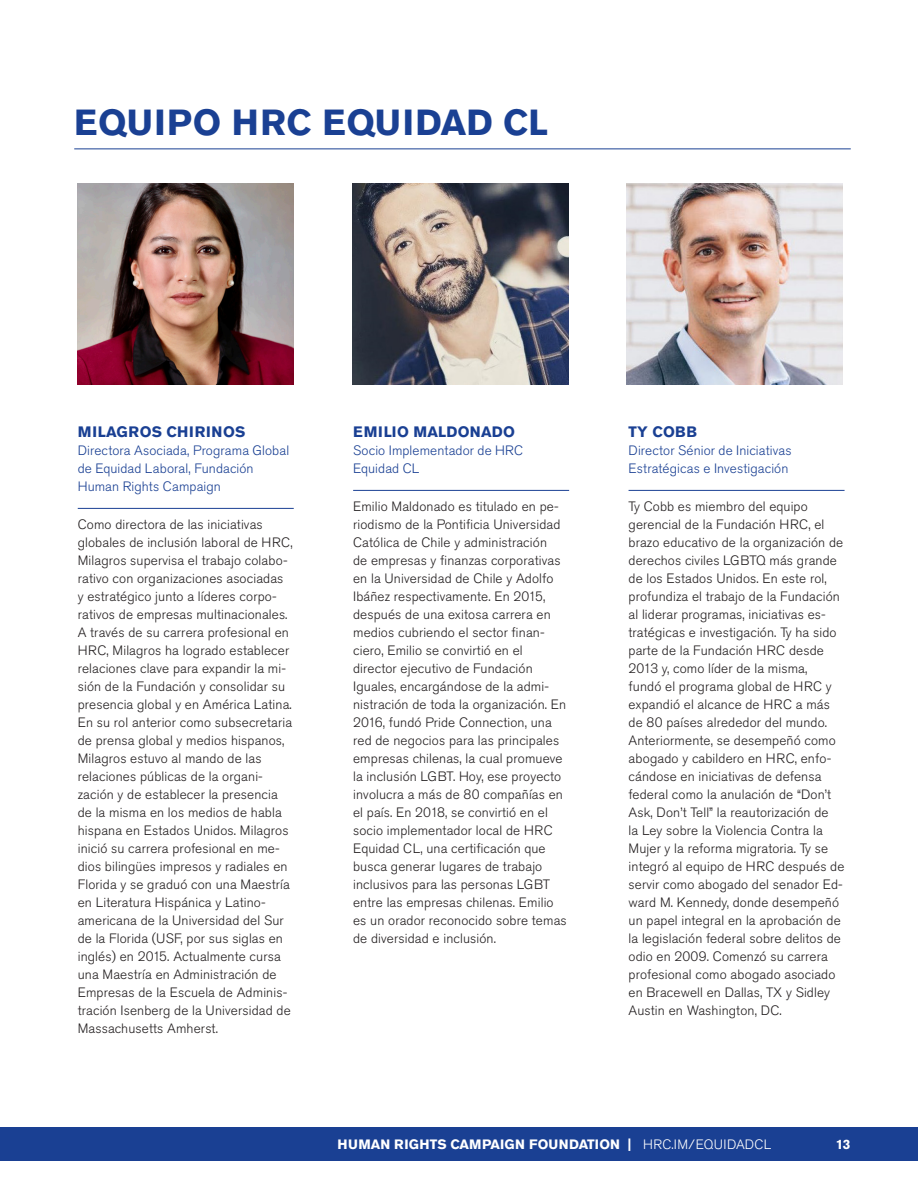
<style>
.page{position:relative;width:918px;height:1188px;background:#fff}
.page>*{position:absolute;margin:0;border:0;box-sizing:border-box;transform-origin:0 0}
.t1{font:700 36px "Akzidenz Grotesk Pro";letter-spacing:.02em;color:#1a4093}
.t2{font:700 15px "Akzidenz Grotesk Pro";letter-spacing:.03em;color:#1a4093}
.t3{font:700 15px "Akzidenz Grotesk Pro";letter-spacing:.01em;color:#1a4093}
.t4{font:300 13.5px/18px "Akzidenz Grotesk Pro";letter-spacing:.01em;color:#231f20}
.t5{font:300 13.5px/18px "Akzidenz Grotesk Pro";letter-spacing:.01em;color:#1a4093}
.t6{font:700 13.5px "Akzidenz Grotesk Pro";color:#fff}
.s1{font-weight:300}
</style>
<div class="page">
<div style="left:0;top:1127px;width:918px;height:34px;background:#1a4093"></div>
<hr style="left:74px;top:148px;width:777px;height:1px;background:#1a4093">
<hr style="left:78px;top:508px;width:216px;height:1px;background:#1a4093">
<hr style="left:353px;top:490px;width:216px;height:1px;background:#1a4093">
<hr style="left:629px;top:490px;width:216px;height:1px;background:#1a4093">
<img style="left:78px;top:184px;width:216px;height:200px">
<img style="left:352px;top:184px;width:216px;height:200px">
<img style="left:626px;top:184px;width:216px;height:200px">
<p class="t1" style="left:74px;top:99px;width:475px">EQUIPO HRC EQUIDAD CL</p>
<p class="t2" style="left:78px;top:422px;width:169px">MILAGROS CHIRINOS</p>
<p class="t5" style="left:78px;top:441px;width:213px">Directora Asociada, Programa Global de Equidad Laboral, Fundación<br>Human Rights Campaign</p>
<p class="t4" style="left:78px;top:515px;width:216px">Como directora de las iniciativas globales de inclusión laboral de HRC, Milagros supervisa el trabajo colabo&shy;rativo con organizaciones asociadas y estratégico junto a líderes corpo&shy;rativos de empresas multinacionales.<br>A través de su carrera profesional en HRC, Milagros ha logrado establecer relaciones clave para expandir la mi&shy;sión de la Fundación y consolidar su presencia global y en América Latina.<br>En su rol anterior como subsecretaria de prensa global y medios hispanos, Milagros estuvo al mando de las relaciones públicas de la organi&shy;zación y de establecer la presencia de la misma en los medios de habla hispana en Estados Unidos. Milagros inició su carrera profesional en me&shy;dios bilingües impresos y radiales en Florida y se graduó con una Maestría en Literatura Hispánica y Latino&shy;americana de la Universidad del Sur de la Florida (USF, por sus siglas en inglés) en 2015. Actualmente cursa una Maestría en Administración de Empresas de la Escuela de Adminis&shy;tración Isenberg de la Universidad de Massachusetts Amherst.</p>
<p class="t3" style="left:353px;top:422px;width:163px">EMILIO MALDONADO</p>
<p class="t5" style="left:353px;top:441px;width:171px">Socio Implementador de HRC<br>Equidad CL</p>
<p class="t4" style="left:353px;top:497px;width:215px">Emilio Maldonado es titulado en pe&shy;riodismo de la Pontificia Universidad Católica de Chile y administración<br>de empresas y finanzas corporativas en la Universidad de Chile y Adolfo Ibáñez respectivamente. En 2015, después de una exitosa carrera en medios cubriendo el sector finan&shy;ciero, Emilio se convirtió en el director ejecutivo de Fundación Iguales, encargándose de la admi&shy;nistración de toda la organización. En 2016, fundó Pride Connection, una red de negocios para las principales empresas chilenas, la cual promueve la inclusión LGBT. Hoy, ese proyecto involucra a más de 80 compañías en el país. En 2018, se convirtió en el socio implementador local de HRC Equidad CL, una certificación que busca generar lugares de trabajo inclusivos para las personas LGBT entre las empresas chilenas. Emilio es un orador reconocido sobre temas de diversidad e inclusión.</p>
<p class="t2" style="left:629px;top:422px;width:70px">TY COBB</p>
<p class="t5" style="left:629px;top:441px;width:165px">Director Sénior de Iniciativas<br>Estratégicas e Investigación</p>
<p class="t4" style="left:629px;top:497px;width:217px">Ty Cobb es miembro del equipo gerencial de la Fundación HRC, el brazo educativo de la organización de derechos civiles LGBTQ más grande de los Estados Unidos. En este rol, profundiza el trabajo de la Fundación al liderar programas, iniciativas es&shy;tratégicas e investigación. Ty ha sido parte de la Fundación HRC desde 2013 y, como líder de la misma,<br>fundó el programa global de HRC y expandió el alcance de HRC a más de 80 países alrededor del mundo.<br>Anteriormente, se desempeñó como abogado y cabildero en HRC, enfo&shy;cándose en iniciativas de defensa federal como la anulación de “Don’t Ask, Don’t Tell” la reautorización de<br>la Ley sobre la Violencia Contra la Mujer y la reforma migratoria. Ty se integró al equipo de HRC después de servir como abogado del senador Ed&shy;ward M. Kennedy, donde desempeñó un papel integral en la aprobación de la legislación federal sobre delitos de odio en 2009. Comenzó su carrera profesional como abogado asociado en Bracewell en Dallas, TX y Sidley Austin en Washington, DC.</p>
<p class="t6" style="left:338px;top:1136px;width:435px">HUMAN RIGHTS CAMPAIGN FOUNDATION | <span class="s1">HRC.IM/EQUIDADCL</span></p>
<p class="t6" style="left:836px;top:1136px;width:16px">13</p>
</div>
